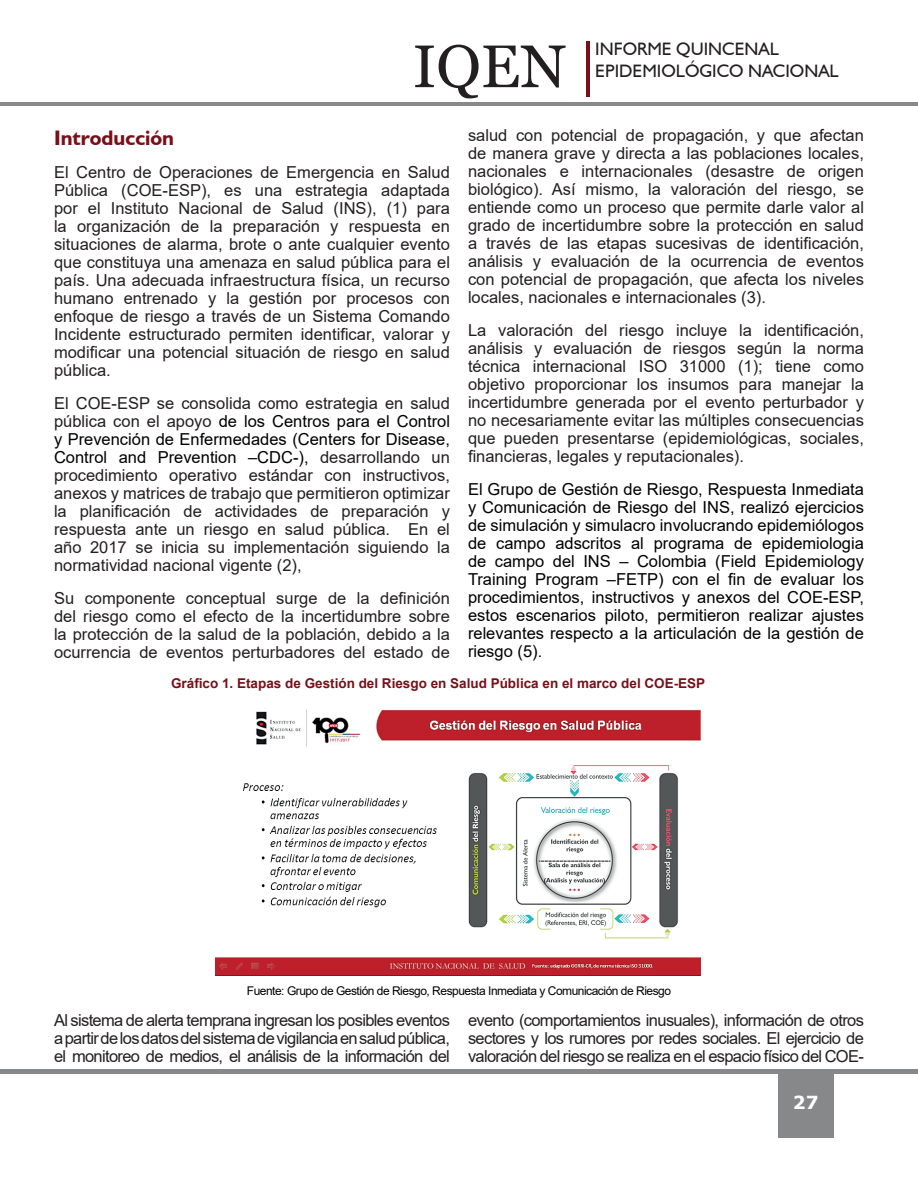
<style>
.page{position:relative;width:918px;height:1188px;background:#fff}
.page>*{position:absolute;margin:0;border:0;box-sizing:border-box;transform-origin:0 0}
.t1{font:60px "Georgia";color:#231f20}
.t2{font:700 21px "Humanist 521 BT";color:#781019}
.t3{font:18px/21.6px "Humanist 521 BT";color:#231f20}
.t4{font:700 18px "Verdana";color:#fff}
.t5{font:16.5px/18px "Arial";color:#231f20;text-align:justify}
.t6{font:16.5px/18px "Arial";color:#000001;text-align:justify}
.t7{font:700 13.5px "Arial";color:#781019}
.t8{font:12px "Arial";letter-spacing:-.04em;color:#000001}
.s1{color:#000001}
</style>
<div class="page">
<hr style="left:0;top:1069px;width:918px;height:4px;background:#86888a">
<hr style="left:0;top:102px;width:918px;height:4px;background:#86888a">
<div style="left:778px;top:1073px;width:56px;height:65px;background:#86888a"></div>
<hr style="left:586px;top:42px;width:4px;height:55px;background:#781019">
<img style="left:215px;top:709px;width:485px;height:267px">
<h1 class="t1" style="left:413px;top:30px;width:155px">IQEN</h1>
<p class="t3" style="left:595px;top:38px;width:245px">INFORME QUINCENAL<br>EPIDEMIOLÓGICO NACIONAL</p>
<p class="t5" style="left:468px;top:126px;width:398px">salud con potencial de propagación, y que afectan de manera grave y directa a las poblaciones locales, nacionales e internacionales (desastre de origen biológico). Así mismo, la valoración del riesgo, se entiende como un proceso que permite darle valor al grado de incertidumbre sobre la protección en salud a través de las etapas sucesivas de identificación, análisis y evaluación de la ocurrencia de eventos con potencial de propagación, que afecta los niveles locales, nacionales e internacionales (3).</p>
<p class="t5" style="left:468px;top:321px;width:397px">La valoración del riesgo incluye la identificación, análisis y evaluación de riesgos según la norma técnica internacional ISO 31000 (1); tiene como objetivo proporcionar los insumos para manejar la incertidumbre generada por el evento perturbador y no necesariamente evitar las múltiples consecuencias que pueden presentarse (epidemiológicas, sociales, financieras, legales y reputacionales).</p>
<p class="t6" style="left:468px;top:480px;width:398px">El Grupo de Gestión de Riesgo, Respuesta Inmediata y Comunicación de Riesgo del INS, realizó ejercicios de simulación y simulacro involucrando epidemiólogos de campo adscritos al programa de epidemiologia de campo del INS – Colombia (Field Epidemiology Training Program –FETP) con el fin de evaluar los procedimientos, instructivos y anexos del COE-ESP, estos escenarios piloto, permitieron realizar ajustes relevantes respecto a la articulación de la gestión de riesgo (5).</p>
<p class="t7" style="left:171px;top:674px;width:536px">Gráfico 1. Etapas de Gestión del Riesgo en Salud Pública en el marco del COE-ESP</p>
<p class="t2" style="left:54px;top:124px;width:122px">Introducción</p>
<p class="t5" style="left:54px;top:163px;width:397px">El Centro de Operaciones de Emergencia en Salud Pública (COE-ESP), es una estrategia adaptada por el Instituto Nacional de Salud (INS), (1) para la organización de la preparación y respuesta en situaciones de alarma, brote o ante cualquier evento que constituya una amenaza en salud pública para el país. Una adecuada infraestructura física, un recurso humano entrenado y la gestión por procesos con enfoque de riesgo a través de un Sistema Comando Incidente estructurado permiten identificar, valorar y modificar una potencial situación de riesgo en salud pública.</p>
<p class="t5" style="left:54px;top:394px;width:398px">El COE-ESP se consolida como estrategia en salud pública con el apoyo <span class="s1">de los Centros para el Control y Prevención de Enfermedades (Centers for Disease, Control and Prevention –CDC-),</span> desarrollando un procedimiento operativo estándar con instructivos, anexos y matrices de trabajo que permitieron optimizar la planificación de actividades de preparación y respuesta ante un riesgo en salud pública. En el año 2017 se inicia su implementación siguiendo la normatividad nacional vigente (2),</p>
<p class="t5" style="left:54px;top:589px;width:397px">Su componente conceptual surge de la definición del riesgo como el efecto de la incertidumbre sobre la protección de la salud de la población, debido a la ocurrencia de eventos perturbadores del estado de</p>
<p class="t8" style="left:247px;top:982px;width:426px">Fuente: Grupo de Gestión de Riesgo, Respuesta Inmediata y Comunicación de Riesgo</p>
<p class="t5" style="left:54px;top:1011px;width:397px">Al sistema de alerta temprana ingresan los posibles eventos a partir de los datos del sistema de vigilancia en salud pública, el monitoreo de medios, el análisis de la información del</p>
<p class="t5" style="left:468px;top:1011px;width:397px">evento (comportamientos inusuales), información de otros sectores y los rumores por redes sociales. El ejercicio de valoración del riesgo se realiza en el espacio físico del COE-</p>
<p class="t4" style="left:793px;top:1090px;width:27px">27</p>
</div>
